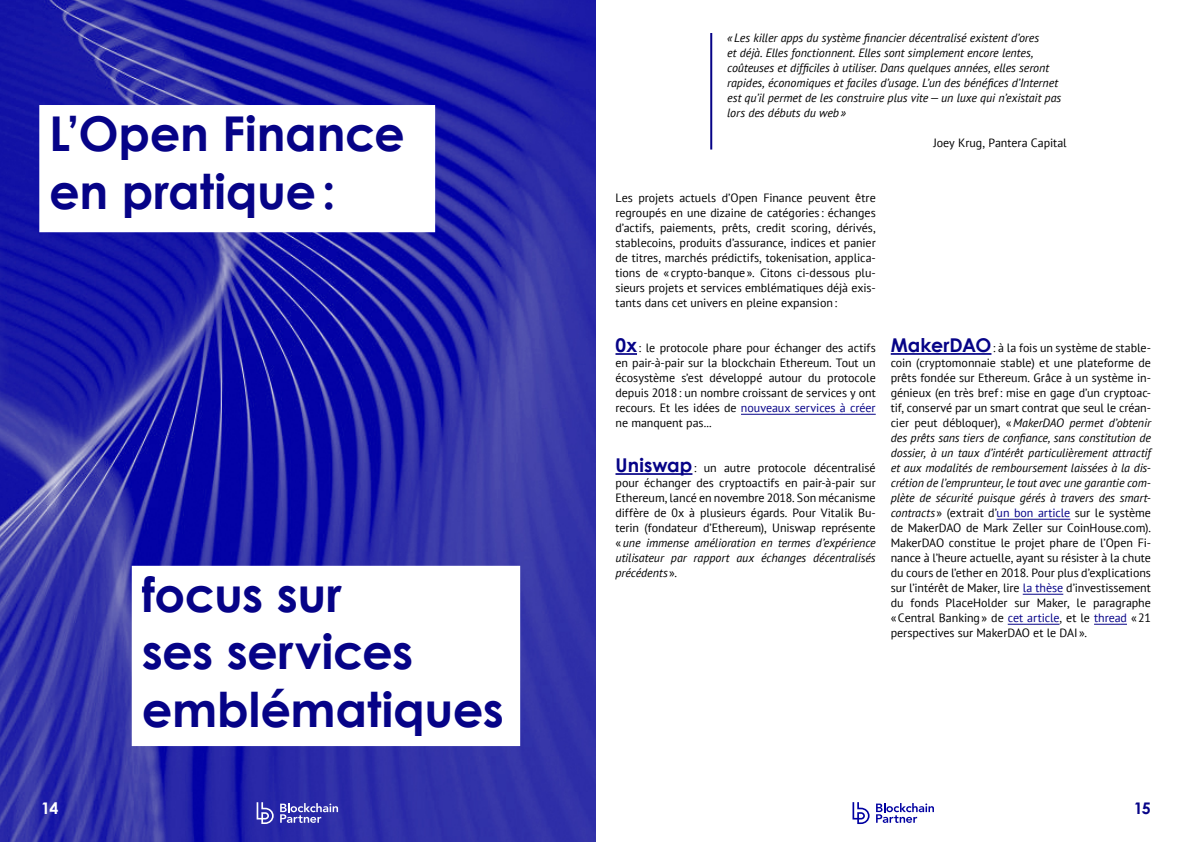
<style>
.page{position:relative;width:1191px;height:842px;background:#fff}
.page>*{position:absolute;margin:0;border:0;box-sizing:border-box;transform-origin:0 0}
.t1{font:700 48px/57.6px "Century Gothic";letter-spacing:-.01em;color:#060387}
.t2{font:700 16px "Century Gothic";color:#fff}
.t3{font:700 16px "Century Gothic";color:#060387}
.t4{font:12px/15px "PT Sans";letter-spacing:-.005em;color:#000;text-align:justify}
.t5{font:italic 12px/15px "PT Sans";letter-spacing:-.005em;color:#000}
.s1{font-style:normal}
.s2{font-family:"Century Gothic";font-weight:700;font-size:19px;color:#060387}
.s3{color:#060387}
.s4{font-style:italic}
</style>
<div class="page">
<img style="left:0;top:1px;width:595px;height:840px">
<div style="left:44px;top:110px;width:386px;height:117px;background:#fff"></div>
<div style="left:137px;top:571px;width:378px;height:170px;background:#fff"></div>
<hr style="left:710px;top:33px;width:2px;height:117px;background:#060387">
<hr style="left:615px;top:353px;width:22px;height:2px;background:#060387">
<hr style="left:741px;top:414px;width:134px;height:1px;background:#060387">
<hr style="left:615px;top:473px;width:77px;height:2px;background:#060387">
<hr style="left:890px;top:353px;width:101px;height:2px;background:#060387">
<hr style="left:996px;top:519px;width:74px;height:1px;background:#060387">
<hr style="left:1022px;top:594px;width:41px;height:1px;background:#060387">
<hr style="left:1007px;top:624px;width:52px;height:1px;background:#060387">
<hr style="left:1094px;top:624px;width:33px;height:1px;background:#060387">
<svg style="left:876px;top:803px;width:58px;height:20px"></svg>
<svg style="left:852px;top:802px;width:17px;height:22px"></svg>
<svg style="left:280px;top:803px;width:58px;height:20px"></svg>
<svg style="left:257px;top:802px;width:17px;height:22px"></svg>
<h1 class="t1" style="left:49px;top:103px;width:357px">L’Open Finance en pratique:</h1>
<h1 class="t1" style="left:142px;top:563px;width:364px">focus sur<br>ses services emblématiques</h1>
<p class="t5" style="left:727px;top:30px;width:335px">« Les killer apps du système financier décentralisé existent d’ores<br>et déjà. Elles fonctionnent. Elles sont simplement encore lentes, coûteuses et difficiles à utiliser. Dans quelques années, elles seront rapides, économiques et faciles d’usage. L’un des bénéfices d’Internet est qu’il permet de les construire plus vite<span class="s1">—</span>un luxe qui n’existait pas lors des débuts du web»</p>
<p class="t4" style="left:933px;top:135px;width:135px">Joey Krug, Pantera Capital</p>
<p class="t4" style="left:615px;top:190px;width:262px">Les projets actuels d’Open Finance peuvent être regroupés en une dizaine de catégories : échanges d’actifs, paiements, prêts, credit scoring, dérivés, stablecoins, produits d’assurance, indices et panier de titres, marchés prédictifs, tokenisation, applica&shy;tions de « crypto-banque». Citons ci-dessous plu&shy;sieurs projets et services emblématiques déjà exis&shy;tants dans cet univers en pleine expansion:</p>
<p class="t4" style="left:615px;top:340px;width:262px"><span class="s2">0x</span>: le protocole phare pour échanger des actifs en pair-à-pair sur la blockchain Ethereum. Tout un écosystème s’est développé autour du protocole depuis 2018: un nombre croissant de services y ont recours. Et les idées de <span class="s3">nouveaux services à créer </span>ne manquent pas...</p>
<p class="t4" style="left:615px;top:460px;width:262px"><span class="s2">Uniswap</span>: un autre protocole décentralisé pour échanger des cryptoactifs en pair-à-pair sur Ethereum, lancé en novembre 2018. Son mécanisme diffère de 0x à plusieurs égards. Pour Vitalik Bu&shy;terin (fondateur d’Ethereum), Uniswap représente «<span class="s4">une immense amélioration en termes d’expérience utilisateur par rapport aux échanges décentralisés précédents</span> ».</p>
<p class="t4" style="left:890px;top:340px;width:262px"><span class="s2">MakerDAO</span>: à la fois un système de stable&shy;coin (cryptomonnaie stable) et une plateforme de prêts fondée sur Ethereum. Grâce à un système in&shy;génieux (en très bref: mise en gage d’un cryptoac&shy;tif, conservé par un smart contrat que seul le créan&shy;cier peut débloquer), «<span class="s4">MakerDAO permet d’obtenir des prêts sans tiers de confiance, sans constitution de dossier, à un taux d’intérêt particulièrement attractif et aux modalités de remboursement laissées à la dis&shy;crétion de l’emprunteur, le tout avec une garantie com&shy;plète de sécurité puisque gérés à travers des smart&shy;contracts</span> » (extrait d’<span class="s3">un bon article</span> sur le système de MakerDAO de Mark Zeller sur CoinHouse.com).<br>MakerDAO constitue le projet phare de l’Open Fi&shy;nance à l’heure actuelle, ayant su résister à la chute du cours de l’ether en 2018. Pour plus d’explications sur l’intérêt de Maker, lire <span class="s3">la thèse</span> d’investissement du fonds PlaceHolder sur Maker, le paragraphe «Central Banking» de <span class="s3">cet article</span>, et le <span class="s3">thread</span> «21 perspectives sur MakerDAO et le DAI ».</p>
<h2 class="t2" style="left:41px;top:796px;width:19px">14</h2>
<h2 class="t3" style="left:1133px;top:796px;width:19px">15</h2>
</div>
